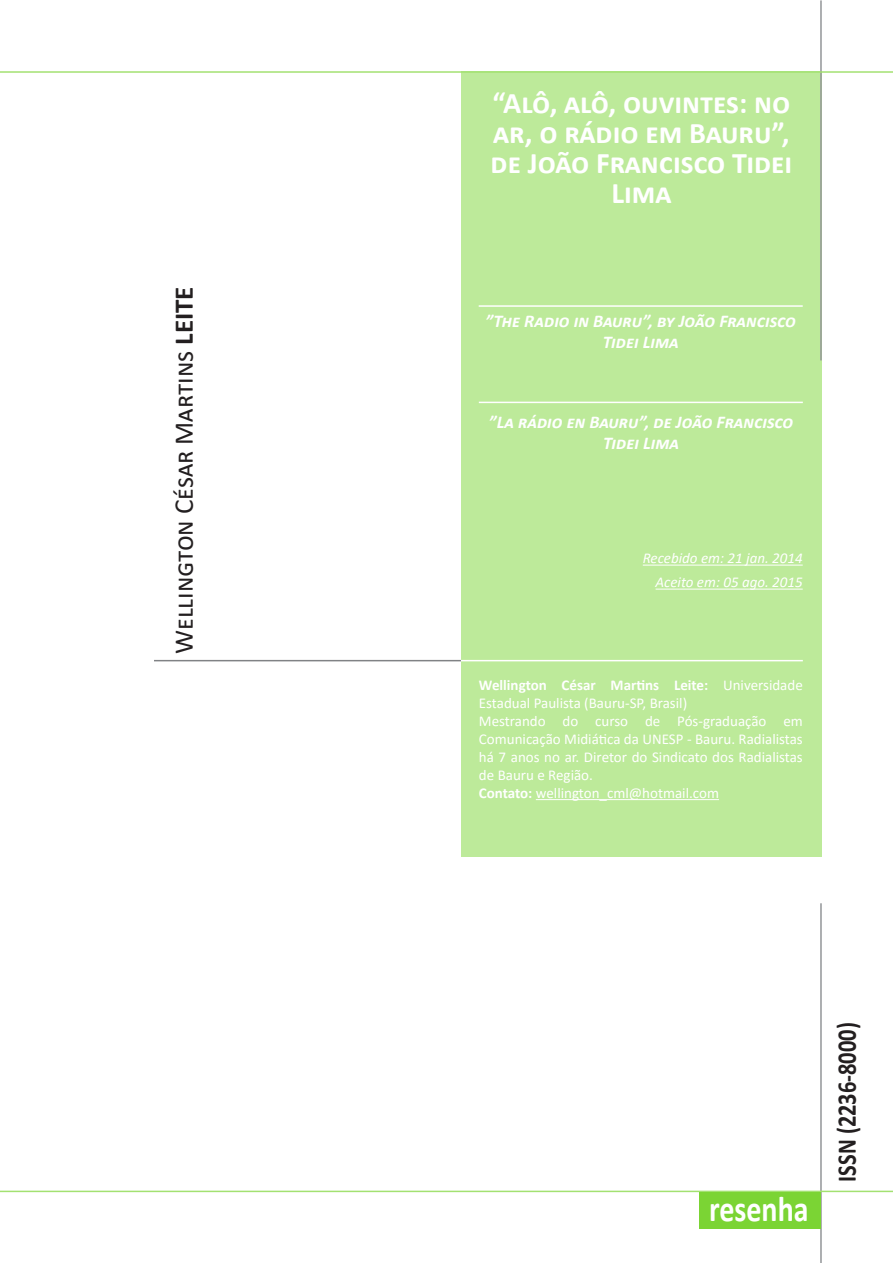
<style>
.page{position:relative;width:893px;height:1263px;background:#fff}
.page>*{position:absolute;margin:0;border:0;box-sizing:border-box;transform-origin:0 0}
.t1{font:700 36px "Calibri";color:#fff;scale:.83 1}
.t2{font:700 30px/30px "Calibri";color:#fff;text-align:center}
.t3{font:27px "Calibri";color:#231f20}
.t4{font:700 27px "Calibri";color:#231f20;scale:.83 1}
.t5{font:italic 700 18px/21.6px "Calibri";color:#fff;text-align:center}
.t6{font:15px/18px "Calibri";color:#fff}
.t7{font:italic 15px "Calibri";color:#fff}
.s1{font-weight:700}
</style>
<div class="page">
<div style="left:461px;top:72px;width:360px;height:785px;background:#bdea9a"></div>
<hr style="left:820px;top:0;width:2px;height:360px;background:#939598">
<hr style="left:479px;top:305px;width:324px;height:2px;background:#fff">
<hr style="left:479px;top:402px;width:324px;height:1px;background:#fff">
<hr style="left:643px;top:565px;width:160px;height:1px;background:#fff">
<hr style="left:656px;top:589px;width:147px;height:1px;background:#fff">
<hr style="left:820px;top:903px;width:2px;height:360px;background:#939598">
<hr style="left:0;top:1190px;width:893px;height:2px;background:#a3e171">
<hr style="left:461px;top:660px;width:342px;height:1px;background:#fff">
<hr style="left:154px;top:660px;width:307px;height:1px;background:#808285">
<hr style="left:536px;top:799px;width:183px;height:1px;background:#fff">
<div style="left:699px;top:1192px;width:121px;height:36px;background:#7bd434"></div>
<hr style="left:0;top:71px;width:893px;height:2px;background:#a3e171">
<p class="t3" style="left:165px;top:654px;width:369px;rotate:-90deg">Wellington César Martins <span class="s1">LEITE</span></p>
<p class="t2" style="left:491px;top:87px;width:303px">“Alô, alô, ouvintes: no ar, o rádio em Bauru”, de João Francisco Tidei<br>Lima</p>
<p class="t5" style="left:485px;top:309px;width:312px">”The Radio in Bauru”, by João Francisco<br>Tidei Lima</p>
<p class="t5" style="left:489px;top:410px;width:306px">”La rádio en Bauru”, de João Francisco<br>Tidei Lima</p>
<p class="t7" style="left:643px;top:548px;width:161px">Recebido em: 21 jan. 2014</p>
<p class="t7" style="left:656px;top:572px;width:149px">Aceito em: 05 ago. 2015</p>
<p class="t6" style="left:479px;top:675px;width:325px"><span class="s1">Wellington César Martins Leite:</span> Universidade<br>Estadual Paulista (Bauru-SP, Brasil)</p>
<p class="t6" style="left:479px;top:711px;width:325px;text-align:justify">Mestrando do curso de Pós-graduação em Comunicação Midiática da UNESP - Bauru. Radialistas há 7 anos no ar. Diretor do Sindicato dos Radialistas de Bauru e Região.</p>
<p class="t6" style="left:479px;top:783px;width:242px"><span class="s1">Contato:</span> wellington_cml@hotmail.com</p>
<p class="t1" style="left:709px;top:1183px;width:121px">resenha</p>
<p class="t4" style="left:828px;top:1182px;width:194px;rotate:-90deg">ISSN (2236-8000)</p>
</div>
